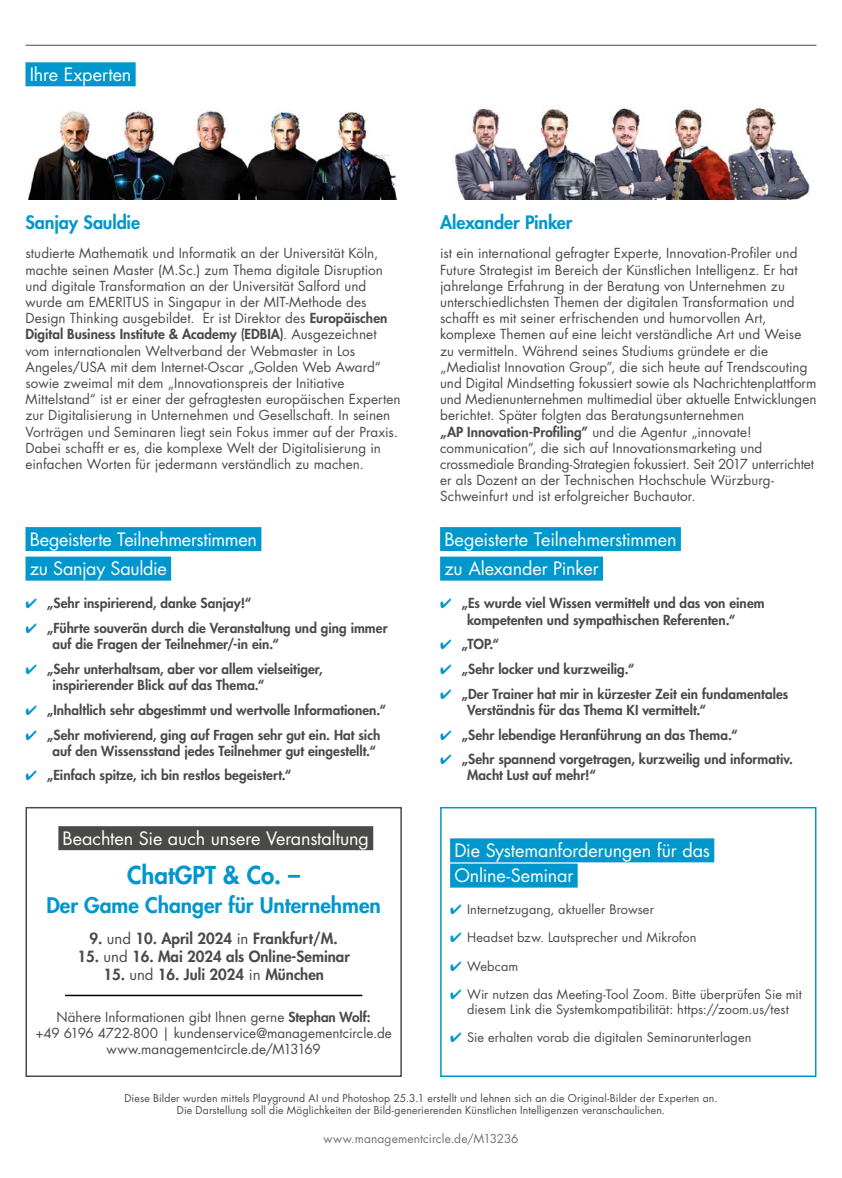
<style>
.page{position:relative;width:842px;height:1178px;background:#fff}
.page>*{position:absolute;margin:0;border:0;box-sizing:border-box;transform-origin:0 0}
.t1{font:800 24px "Futura Std";color:#0097cc}
.t2{font:800 21px "Futura Std";color:#0097cc}
.t3{font:18px/29.5px "Futura Std";letter-spacing:-.01em;color:#fff}
.t4{font:800 18px "Futura Std";letter-spacing:-.01em;color:#0097cc}
.t5{font:800 15px "Futura Std";color:#4a4a49}
.t6{font:13.5px/16.2px "Futura Std";letter-spacing:.005em;color:#4a4a49}
.t7{font:800 13.5px/16.2px "Futura Std";letter-spacing:.005em;color:#4a4a49}
.t8{font:12.75px/15.3px "Futura Std";letter-spacing:.01em;color:#4a4a49;text-align:center}
.t9{font:12px "Futura Std";letter-spacing:.01em;color:#757474}
.t10{font:10.5px/12.6px "Futura Std";letter-spacing:.015em;color:#4a4a49;text-align:center}
.s1{font-weight:800}
.s2{color:#0097cc}
.s3{font-weight:400}
</style>
<div class="page">
<hr style="left:26px;top:45px;width:790px;height:1px;background:#4a4a49">
<div style="left:26px;top:62px;width:110px;height:24px;background:#0097cc"></div>
<div style="left:58px;top:826px;width:315px;height:24px;background:#4a4a49"></div>
<hr style="left:65px;top:995px;width:297px;height:1px;background:#000">
<div style="left:26px;top:807px;width:376px;height:270px;border:2px solid #4a4a49"></div>
<div style="left:26px;top:527px;width:235px;height:24px;background:#0097cc"></div>
<div style="left:26px;top:557px;width:145px;height:24px;background:#0097cc"></div>
<div style="left:440px;top:527px;width:241px;height:24px;background:#0097cc"></div>
<div style="left:440px;top:557px;width:163px;height:24px;background:#0097cc"></div>
<img style="left:455px;top:107px;width:356px;height:92px">
<img style="left:28px;top:110px;width:369px;height:89px">
<div style="left:450px;top:838px;width:264px;height:24px;background:#0097cc"></div>
<div style="left:450px;top:863px;width:128px;height:24px;background:#0097cc"></div>
<div style="left:440px;top:807px;width:376px;height:270px;border:2px solid #0097cc"></div>
<h3 class="t3" style="left:30px;top:60px;width:103px">Ihre Experten</h3>
<h3 class="t4" style="left:26px;top:211px;width:116px">Sanjay Sauldie</h3>
<p class="t6" style="left:26px;top:245px;width:377px">studierte Mathematik und Informatik an der Universität Köln, machte seinen Master (M.Sc.) zum Thema digitale Disruption und digitale Transformation an der Universität Salford und wurde am EMERITUS in Singapur in der MIT-Methode des Design Thinking ausgebildet. Er ist Direktor des <span class="s1">Europäischen Digital Business Institute &amp; Academy (EDBIA)</span>. Ausgezeichnet vom internationalen Weltverband der Webmaster in Los Angeles/USA mit dem Internet-Oscar „Golden Web Award“ sowie zweimal mit dem „Innovationspreis der Initiative Mittelstand“ ist er einer der gefragtesten europäischen Experten zur Digitalisierung in Unternehmen und Gesellschaft. In seinen Vorträgen und Seminaren liegt sein Fokus immer auf der Praxis.<br>Dabei schafft er es, die komplexe Welt der Digitalisierung in einfachen Worten für jedermann verständlich zu machen.</p>
<h3 class="t3" style="left:30px;top:524px;width:229px">Begeisterte Teilnehmerstimmen zu Sanjay Sauldie</h3>
<p class="t7" style="left:26px;top:595px;width:227px"><span class="s2">✔</span> „Sehr inspirierend, danke Sanjay!“</p>
<p class="t7" style="left:53px;top:620px;width:337px;text-indent:-27px"><span class="s2">✔</span> „Führte souverän durch die Veranstaltung und ging immer auf die Fragen der Teilnehmer/-in ein.“</p>
<p class="t7" style="left:53px;top:661px;width:272px;text-indent:-27px"><span class="s2">✔</span> „Sehr unterhaltsam, aber vor allem vielseitiger, inspirierender Blick auf das Thema.“</p>
<p class="t7" style="left:26px;top:702px;width:362px"><span class="s2">✔</span> „Inhaltlich sehr abgestimmt und wertvolle Informationen.“</p>
<p class="t7" style="left:53px;top:726px;width:329px;text-indent:-27px"><span class="s2">✔</span> „Sehr motivierend, ging auf Fragen sehr gut ein. Hat sich auf den Wissensstand jedes Teilnehmer gut eingestellt.“</p>
<p class="t7" style="left:26px;top:767px;width:267px"><span class="s2">✔</span> „Einfach spitze, ich bin restlos begeistert.“</p>
<h3 class="t3" style="left:63px;top:823px;width:308px">Beachten Sie auch unsere Veranstaltung</h3>
<h1 class="t1" style="left:127px;top:860px;width:174px">ChatGPT &amp; Co. –</h1>
<h2 class="t2" style="left:46px;top:892px;width:336px">Der Game Changer für Unternehmen</h2>
<p class="t5" style="left:90px;top:928px;width:250px">9. <span class="s3">und</span> 10. April 2024 <span class="s3">in</span> Frankfurt/M.</p>
<p class="t5" style="left:77px;top:946px;width:274px">15. <span class="s3">und</span> 16. Mai 2024 als Online-Seminar</p>
<p class="t5" style="left:103px;top:964px;width:222px">15. <span class="s3">und</span> 16. Juli 2024 <span class="s3">in</span> München</p>
<p class="t6" style="left:36px;top:1009px;width:358px;text-align:center">Nähere Informationen gibt Ihnen gerne <span class="s1">Stephan Wolf:<br></span>+49 6196 4722-800 | kundenservice@managementcircle.de www.managementcircle.de/M13169</p>
<h3 class="t4" style="left:440px;top:211px;width:134px">Alexander Pinker</h3>
<p class="t6" style="left:440px;top:245px;width:378px">ist ein international gefragter Experte, Innovation-Profiler und Future Strategist im Bereich der Künstlichen Intelligenz. Er hat jahrelange Erfahrung in der Beratung von Unternehmen zu unterschiedlichsten Themen der digitalen Transformation und schafft es mit seiner erfrischenden und humorvollen Art, komplexe Themen auf eine leicht verständliche Art und Weise zu vermitteln. Während seines Studiums gründete er die „Medialist Innovation Group”, die sich heute auf Trendscouting und Digital Mindsetting fokussiert sowie als Nachrichtenplattform und Medienunternehmen multimedial über aktuelle Entwicklungen berichtet. Später folgten das Beratungsunternehmen<br><span class="s1">„AP Innovation-Profiling”</span> und die Agentur „innovate! communication”, die sich auf Innovationsmarketing und crossmediale Branding-Strategien fokussiert. Seit 2017 unterrichtet er als Dozent an der Technischen Hochschule Würzburg-Schweinfurt und ist erfolgreicher Buchautor.</p>
<h3 class="t3" style="left:444px;top:524px;width:234px">Begeisterte Teilnehmerstimmen zu Alexander Pinker</h3>
<p class="t7" style="left:440px;top:595px;width:326px;text-align:center"><span class="s2">✔</span> „Es wurde viel Wissen vermittelt und das von einem kompetenten und sympathischen Referenten.“</p>
<p class="t7" style="left:440px;top:636px;width:61px"><span class="s2">✔</span> „TOP.“</p>
<p class="t7" style="left:440px;top:661px;width:196px"><span class="s2">✔</span> „Sehr locker und kurzweilig.“</p>
<p class="t7" style="left:467px;top:685px;width:323px;text-indent:-27px"><span class="s2">✔</span> „Der Trainer hat mir in kürzester Zeit ein fundamentales<br>Verständnis für das Thema KI vermittelt.“</p>
<p class="t7" style="left:440px;top:726px;width:299px"><span class="s2">✔</span> „Sehr lebendige Heranführung an das Thema.“</p>
<p class="t7" style="left:467px;top:751px;width:328px;text-indent:-27px"><span class="s2">✔</span> „Sehr spannend vorgetragen, kurzweilig und informativ.<br>Macht Lust auf mehr!“</p>
<h3 class="t3" style="left:454px;top:838px;width:257px;line-height:25.2px">Die Systemanforderungen für das<br>Online-Seminar</h3>
<p class="t8" style="left:450px;top:902px;width:205px"><span class="s2">✔</span> Internetzugang, aktueller Browser</p>
<p class="t8" style="left:450px;top:930px;width:248px"><span class="s2">✔</span> Headset bzw. Lautsprecher und Mikrofon</p>
<p class="t8" style="left:450px;top:958px;width:70px"><span class="s2">✔</span> Webcam</p>
<p class="t8" style="left:450px;top:986px;width:353px"><span class="s2">✔</span> Wir nutzen das Meeting-Tool Zoom. Bitte überprüfen Sie mit diesem Link die Systemkompatibilität: https://zoom.us/test</p>
<p class="t8" style="left:450px;top:1030px;width:303px"><span class="s2">✔</span> Sie erhalten vorab die digitalen Seminarunterlagen</p>
<p class="t10" style="left:124px;top:1091px;width:595px">Diese Bilder wurden mittels Playground AI und Photoshop 25.3.1 erstellt und lehnen sich an die Original-Bilder der Experten an.<br>Die Darstellung soll die Möglichkeiten der Bild-generierenden Künstlichen Intelligenzen veranschaulichen.</p>
<p class="t9" style="left:323px;top:1131px;width:197px">www.managementcircle.de/M13236</p>
</div>
